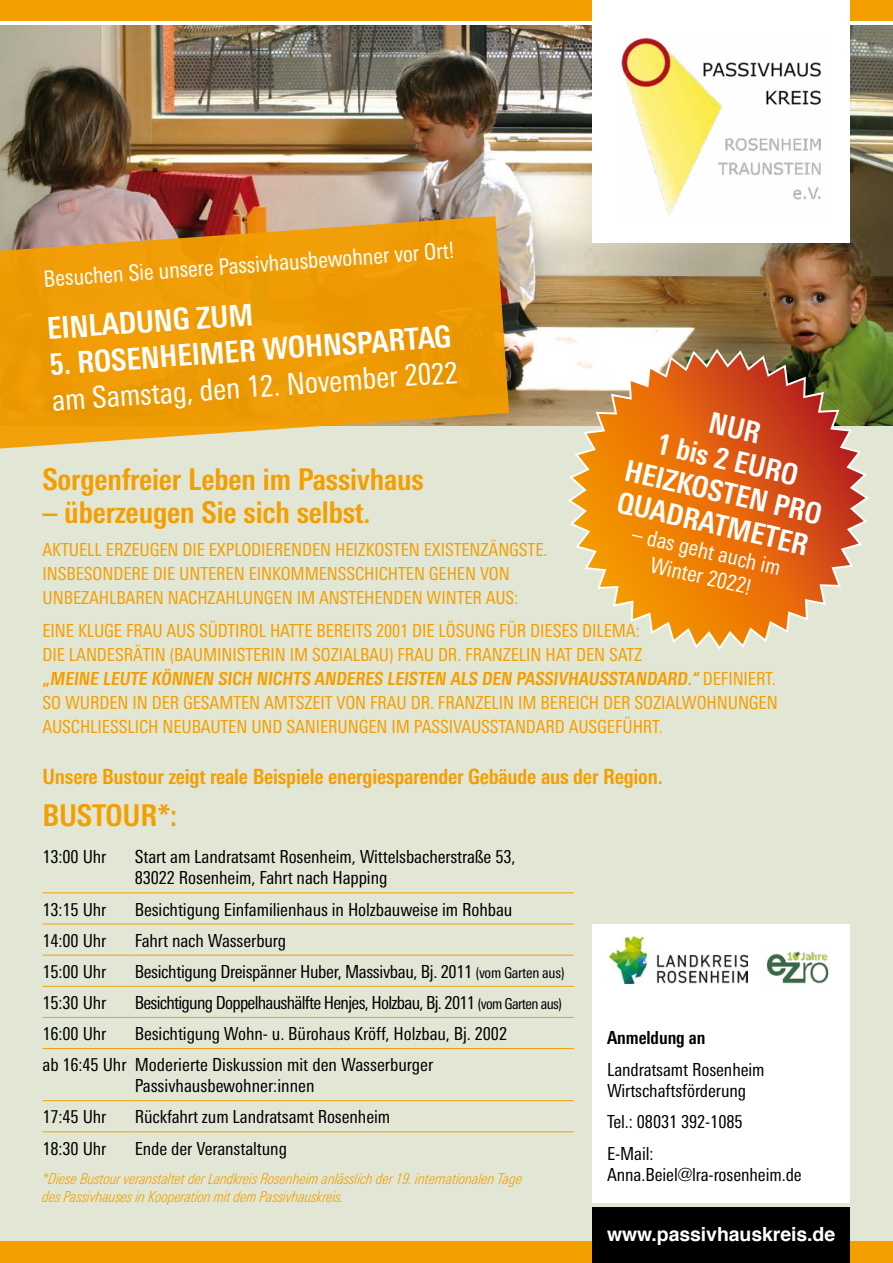
<style>
.page{position:relative;width:893px;height:1263px;background:#fff}
.page>*{position:absolute;margin:0;border:0;box-sizing:border-box;transform-origin:0 0}
.t1{font:700 condensed 30px "LT Univers";letter-spacing:-.005em;color:#f49e00}
.t2{font:700 condensed 30px "LT Univers";color:#fff}
.t3{font:condensed 30px "LT Univers";color:#fff}
.t4{font:700 condensed 29.1px/32.8px "LT Univers";color:#fff;text-align:center}
.t5{font:condensed 22.5px "LT Univers";color:#fff}
.t6{font:condensed 21.9px/25.5px "LT Univers";color:#fff;text-align:center}
.t7{font:700 condensed 21px "LT Univers";letter-spacing:-.01em;color:#f49e00}
.t8{font:700 19.5px "Helvetica";letter-spacing:-.005em;color:#fff}
.t9{font:condensed 18px/21px "LT Univers";letter-spacing:-.005em;color:#000}
.t10{font:condensed 18px/24px "LT Univers";letter-spacing:-.005em;color:#f49e00}
.t11{font:condensed 18px "LT Univers";letter-spacing:-.04em;color:#000}
.t12{font:700 condensed 18px "LT Univers";letter-spacing:-.005em;color:#000}
.t13{font:italic 300 condensed 15px/18px "LT Univers";letter-spacing:-.005em;color:#f49e00}
.s1{font-weight:700}
.s2{font-size:15px}
</style>
<div class="page">
<div style="left:0;top:425px;width:893px;height:838px;background:#e1e7d4"></div>
<img style="left:0;top:26px;width:893px;height:399px">
<svg style="left:0;top:216px;width:509px;height:233px;background:#e79e1d"></svg>
<div style="left:0;top:0;width:893px;height:21px;background:#f49e00"></div>
<div style="left:592px;top:0;width:258px;height:242px;background:#fff"></div>
<img style="left:621px;top:37px;width:200px;height:179px">
<div style="left:0;top:1242px;width:893px;height:21px;background:#f49e00"></div>
<div style="left:592px;top:1207px;width:258px;height:56px;background:#000"></div>
<div style="left:592px;top:925px;width:258px;height:278px;background:#fff"></div>
<img style="left:610px;top:936px;width:137px;height:47px">
<img style="left:767px;top:951px;width:62px;height:33px">
<hr style="left:43px;top:892px;width:92px;height:1px;background:#f49e00">
<hr style="left:135px;top:892px;width:439px;height:1px;background:#f49e00">
<hr style="left:43px;top:924px;width:92px;height:1px;background:#f49e00">
<hr style="left:135px;top:924px;width:439px;height:1px;background:#f49e00">
<hr style="left:43px;top:955px;width:92px;height:1px;background:#f49e00">
<hr style="left:135px;top:955px;width:439px;height:1px;background:#f49e00">
<hr style="left:43px;top:986px;width:92px;height:1px;background:#f49e00">
<hr style="left:135px;top:986px;width:439px;height:1px;background:#f49e00">
<hr style="left:43px;top:1017px;width:92px;height:1px;background:#f49e00">
<hr style="left:43px;top:1048px;width:92px;height:1px;background:#f49e00">
<hr style="left:135px;top:1017px;width:439px;height:1px;background:#f49e00">
<hr style="left:135px;top:1048px;width:439px;height:1px;background:#f49e00">
<hr style="left:43px;top:1100px;width:92px;height:1px;background:#f49e00">
<hr style="left:43px;top:1131px;width:92px;height:1px;background:#f49e00">
<hr style="left:135px;top:1100px;width:439px;height:1px;background:#f49e00">
<hr style="left:135px;top:1131px;width:439px;height:1px;background:#f49e00">
<svg style="left:566px;top:347px;width:305px;height:303px"></svg>
<p class="t5" style="left:43px;top:266px;width:413px;rotate:-4deg">Besuchen Sie unsere Passivhausbewohner vor Ort!</p>
<h1 class="t2" style="left:46px;top:311px;width:208px;rotate:-4deg">EINLADUNG ZUM</h1>
<h1 class="t2" style="left:48px;top:347px;width:404px;rotate:-4deg">5. ROSENHEIMER WOHNSPARTAG</h1>
<h1 class="t3" style="left:51px;top:383px;width:408px;rotate:-4deg">am Samstag, den 12. November 2022</h1>
<h2 class="t4" style="left:644px;top:389px;width:203px;rotate:13deg">NUR<br>1 bis 2 EURO<br>HEIZKOSTEN PRO<br>QUADRATMETER</h2>
<h1 class="t1" style="left:43px;top:461px;width:383px">Sorgenfreier Leben im Passivhaus</h1>
<h1 class="t1" style="left:43px;top:494px;width:330px">– überzeugen Sie sich selbst.</h1>
<p class="t10" style="left:43px;top:537px;width:506px">AKTUELL ERZEUGEN DIE EXPLODIERENDEN HEIZKOSTEN EXISTENZÄNGSTE.<br>INSBESONDERE DIE UNTEREN EINKOMMENSSCHICHTEN GEHEN VON<br>UNBEZAHLBAREN NACHZAHLUNGEN IM ANSTEHENDEN WINTER AUS:</p>
<p class="t10" style="left:43px;top:618px;width:737px">EINE KLUGE FRAU AUS SÜDTIROL HATTE BEREITS 2001 DIE LÖSUNG FÜR DIESES DILEMA:<br>DIE LANDESRÄTIN (BAUMINISTERIN IM SOZIALBAU) FRAU DR. FRANZELIN HAT DEN SATZ<br><span class="s1">„MEINE LEUTE KÖNNEN SICH NICHTS ANDERES LEISTEN ALS DEN PASSIVHAUSSTANDARD.“</span> DEFINIERT.<br>SO WURDEN IN DER GESAMTEN AMTSZEIT VON FRAU DR. FRANZELIN IM BEREICH DER SOZIALWOHNUNGEN AUSCHLIESSLICH NEUBAUTEN UND SANIERUNGEN IM PASSIVAUSSTANDARD AUSGEFÜHRT.</p>
<p class="t7" style="left:43px;top:764px;width:622px">Unsere Bustour zeigt reale Beispiele energiesparender Gebäude aus der Region.</p>
<h1 class="t1" style="left:43px;top:797px;width:136px">BUSTOUR*:</h1>
<p class="t9" style="left:43px;top:846px;width:66px">13:00 Uhr</p>
<p class="t9" style="left:135px;top:846px;width:382px">Start am Landratsamt Rosenheim, Wittelsbacherstraße 53,<br>83022 Rosenheim, Fahrt nach Happing</p>
<p class="t9" style="left:43px;top:898px;width:66px">13:15 Uhr</p>
<p class="t9" style="left:135px;top:898px;width:379px">Besichtigung Einfamilienhaus in Holzbauweise im Rohbau</p>
<p class="t9" style="left:43px;top:930px;width:66px">14:00 Uhr</p>
<p class="t9" style="left:135px;top:930px;width:153px">Fahrt nach Wasserburg</p>
<p class="t9" style="left:43px;top:961px;width:66px">15:00 Uhr</p>
<p class="t9" style="left:135px;top:961px;width:431px">Besichtigung Dreispänner Huber, Massivbau, Bj. 2011 <span class="s2">(vom Garten aus)</span></p>
<p class="t9" style="left:43px;top:992px;width:66px">15:30 Uhr</p>
<p class="t11" style="left:135px;top:992px;width:429px">Besichtigung Doppelhaushälfte Henjes, Holzbau, Bj. 2011 <span class="s2">(vom Garten aus)</span></p>
<p class="t9" style="left:43px;top:1023px;width:66px">16:00 Uhr</p>
<p class="t6" style="left:635px;top:521px;width:153px;rotate:13deg">– das geht auch im<br>Winter 2022!</p>
<p class="t9" style="left:43px;top:1018px;width:466px;line-height:31.2px;text-indent:92px">Besichtigung Wohn- u. Bürohaus Kröff, Holzbau, Bj. 2002 ab 16:45 Uhr Moderierte Diskussion mit den Wasserburger</p>
<p class="t9" style="left:135px;top:1075px;width:181px">Passivhausbewohner:innen</p>
<p class="t9" style="left:43px;top:1106px;width:66px">17:45 Uhr</p>
<p class="t9" style="left:135px;top:1106px;width:257px">Rückfahrt zum Landratsamt Rosenheim</p>
<p class="t9" style="left:43px;top:1137px;width:66px">18:30 Uhr</p>
<p class="t9" style="left:135px;top:1137px;width:154px">Ende der Veranstaltung</p>
<p class="t13" style="left:43px;top:1170px;width:481px">*Diese Bustour veranstaltet der Landkreis Rosenheim anlässlich der 19. internationalen Tage des Passivhauses in Kooperation mit dem Passivhauskreis.</p>
<p class="t12" style="left:607px;top:1027px;width:100px">Anmeldung an</p>
<p class="t9" style="left:607px;top:1058px;width:159px">Landratsamt Rosenheim<br>Wirtschaftsförderung</p>
<p class="t9" style="left:607px;top:1106px;width:137px;line-height:31.5px">Tel.: 08031 392-1085<br>E-Mail:</p>
<p class="t9" style="left:607px;top:1163px;width:196px">Anna.Beiel@lra-rosenheim.de</p>
<p class="t8" style="left:607px;top:1218px;width:230px">www.passivhauskreis.de</p>
</div>
